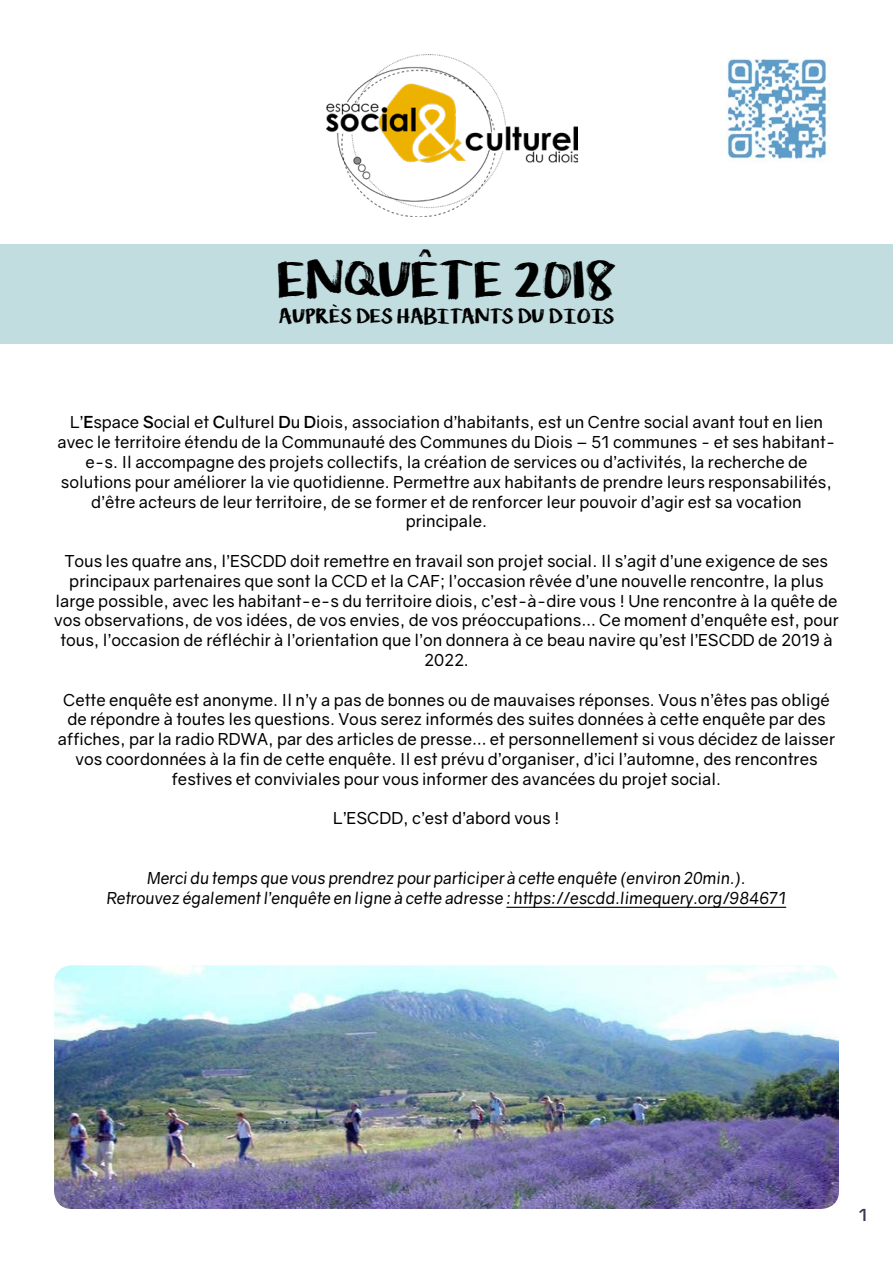
<style>
.page{position:relative;width:893px;height:1263px;background:#fff}
.page>*{position:absolute;margin:0;border:0;box-sizing:border-box;transform-origin:0 0}
.t1{font:46.5px "KG Lifeis Messy";color:#000}
.t2{font:18px "KG Lifeis Messy";color:#000}
.t3{font:16.5px/19.8px "Gravity";color:#000;text-align:center}
.t4{font:italic 16.5px/19.8px "Gravity";color:#000;text-align:center}
.t5{font:700 16.5px "Gravity";color:#40334f}
.s1{font-weight:700}
</style>
<div class="page">
<img style="left:327px;top:54px;width:250px;height:163px">
<img style="left:727px;top:58px;width:103px;height:103px">
<div style="left:0;top:244px;width:893px;height:100px;background:#c1dddf"></div>
<hr style="left:506px;top:907px;width:280px;height:1px;background:#000">
<img style="left:54px;top:965px;width:785px;height:244px">
<h1 class="t1" style="left:278px;top:244px;width:339px">ENQUÊTE 2018</h1>
<p class="t2" style="left:279px;top:302px;width:337px">AUPRÈS DES HABITANTS DU DIOIS</p>
<p class="t3" style="left:57px;top:413px;width:780px">L’<span class="s1">E</span>space <span class="s1">S</span>ocial et <span class="s1">C</span>ulturel <span class="s1">D</span>u <span class="s1">D</span>iois, association d’habitants, est un Centre social avant tout en lien avec le territoire étendu de la Communauté des Communes du Diois – 51 communes - et ses habitant&shy;e-s. Il accompagne des projets collectifs, la création de services ou d’activités, la recherche de solutions pour améliorer la vie quotidienne. Permettre aux habitants de prendre leurs responsabilités, d’être acteurs de leur territoire, de se former et de renforcer leur pouvoir d’agir est sa vocation principale.</p>
<p class="t3" style="left:54px;top:551px;width:786px">Tous les quatre ans, l’ESCDD doit remettre en travail son projet social. Il s’agit d’une exigence de ses principaux partenaires que sont la CCD et la CAF; l’occasion rêvée d’une nouvelle rencontre, la plus large possible, avec les habitant-e-s du territoire diois, c’est-à-dire vous ! Une rencontre à la quête de vos observations, de vos idées, de vos envies, de vos préoccupations… Ce moment d’enquête est, pour tous, l’occasion de réfléchir à l’orientation que l’on donnera à ce beau navire qu’est l’ESCDD de 2019 à 2022.</p>
<p class="t3" style="left:58px;top:690px;width:778px">Cette enquête est anonyme. Il n’y a pas de bonnes ou de mauvaises réponses. Vous n’êtes pas obligé de répondre à toutes les questions. Vous serez informés des suites données à cette enquête par des affiches, par la radio RDWA, par des articles de presse… et personnellement si vous décidez de laisser vos coordonnées à la fin de cette enquête. Il est prévu d’organiser, d’ici l’automne, des rencontres festives et conviviales pour vous informer des avancées du projet social.</p>
<p class="t3" style="left:333px;top:809px;width:228px">L’ESCDD, c’est d’abord vous !</p>
<p class="t4" style="left:107px;top:868px;width:681px">Merci du temps que vous prendrez pour participer à cette enquête (environ 20min.).<br>Retrouvez également l’enquête en ligne à cette adresse : https://escdd.limequery.org/984671</p>
<p class="t5" style="left:858px;top:1205px;width:11px">1</p>
</div>
